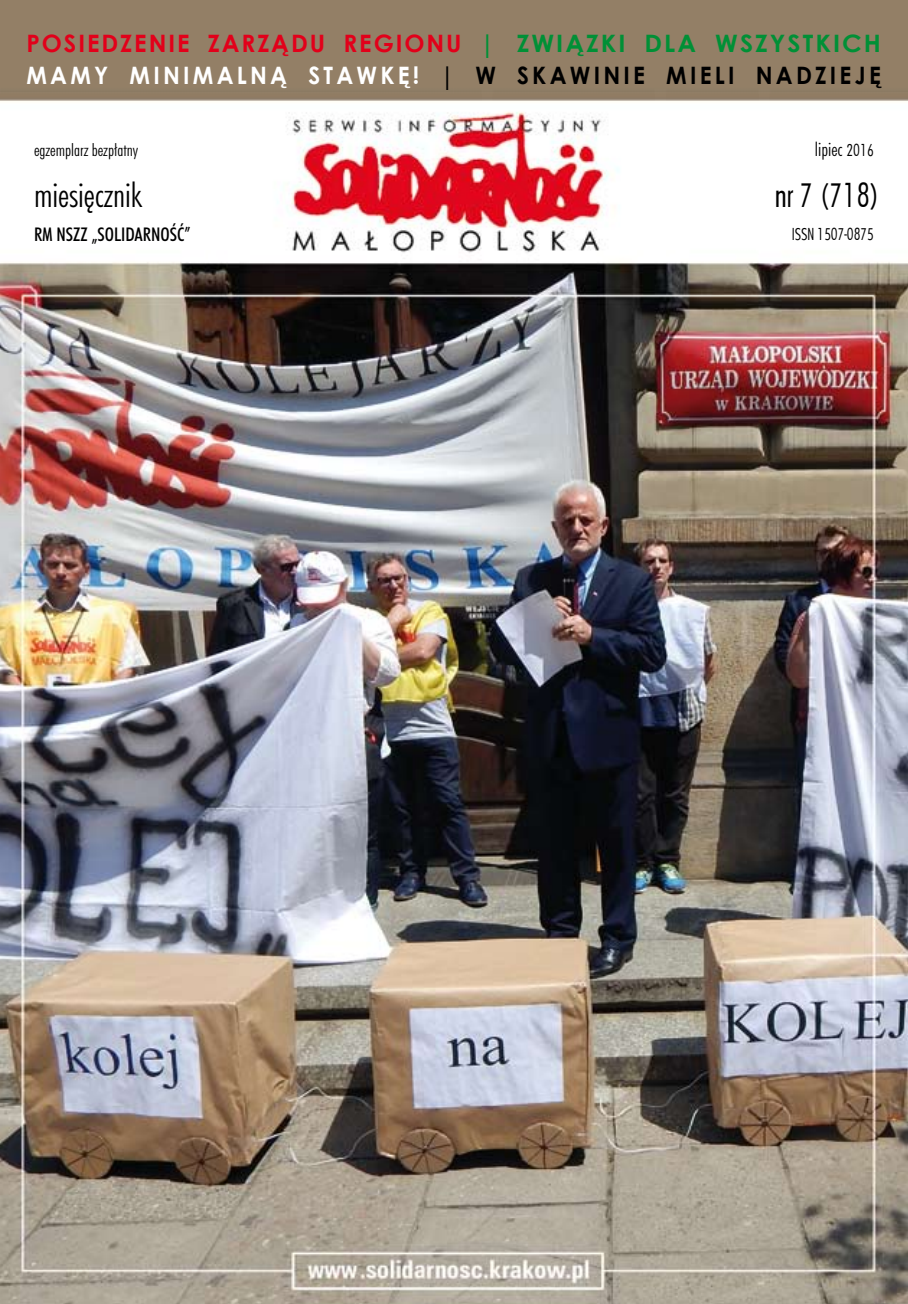
<style>
.page{position:relative;width:908px;height:1304px;background:#fff}
.page>*{position:absolute;margin:0;border:0;box-sizing:border-box;transform-origin:0 0}
.t1{font:36px "Futura Condensed Light Pl";color:#000}
.t2{font:32px "Futura Lt Cn PL";color:#000}
.t3{font:700 24px/32px "Century Gothic";letter-spacing:.08em;color:#e2001a}
.t4{font:18px "Futura Md Cn PL";color:#000}
.t5{font:18px "Futura Condensed Light Pl";color:#000}
.t6{font:18px "Futura Lt Cn PL";color:#000}
.t7{font:16.2px "Futura Lt Cn PL";color:#000}
.s1{color:#009036}
.s2{color:#fff}
.s3{color:#000}
.s4{font-family:"Futura Condensed Light Pl"}
</style>
<div class="page">
<img style="left:0;top:0;width:907px;height:1304px">
<p class="t3" style="left:26px;top:28px;width:855px">POSIEDZENIE ZARZĄDU REGIONU <span class="s1">| ZWIĄZKI DLA WSZYSTKICH<br></span><span class="s2">MAMY MINIMALNĄ STAWKĘ!</span> <span class="s3">| W SKAWINIE MIELI NADZIEJĘ</span></p>
<p class="t7" style="left:34px;top:140px;width:106px">egzemplarz bezpłatny</p>
<h2 class="t2" style="left:34px;top:175px;width:110px">miesięcznik</h2>
<p class="t4" style="left:34px;top:223px;width:158px">RM NSZZ „SOLIDARNOŚĆ”</p>
<p class="t6" style="left:814px;top:138px;width:60px">lipiec <span class="s4">2016</span></p>
<h1 class="t1" style="left:774px;top:176px;width:106px">nr 7 (718)</h1>
<p class="t5" style="left:791px;top:224px;width:83px">ISSN 1507-0875</p>
</div>
